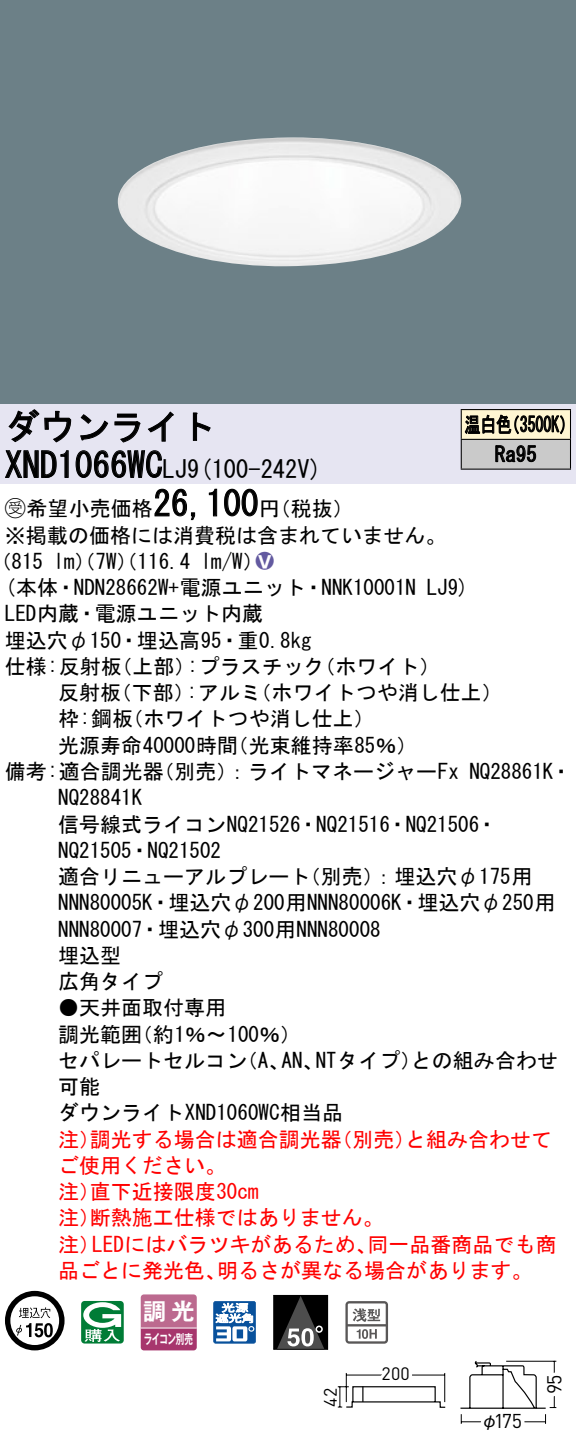
<style>
.page{position:relative;width:576px;height:1447px;background:#fff}
.page>*{position:absolute;margin:0;border:0;box-sizing:border-box;transform-origin:0 0}
.t1{font:35px "MS Gothic";color:#000}
.t2{font:24.5px "MS Gothic";color:#000}
.t3{font:23.1px "Gothic MB101 Pro De Bold 90 pv RKSJ H";color:#fff}
.t4{font:21px/26.2px "MS Gothic";color:#000}
.t5{font:21px/26.2px "MS Gothic";color:#f00}
.t6{font:21px/29.8px "MS Gothic";color:#000;scale:.75 1}
.t7{font:21px "Ford Classification 1";color:#635aa0}
.t8{font:19.95px "DINOT";color:#000}
.t9{font:17.85px "DINOT";color:#000}
.t10{font:17.5px "Gothic BBB Pro Medium 90 pv RKSJ H";color:#000}
.t11{font:13.3px "Gothic MB101 Pro De Bold 90 pv RKSJ H";letter-spacing:-.05em;color:#fff;scale:.65 1}
.s1{font-size:24.5px}
.s2{font-family:"Ford Classification 1"}
.s3{color:#fff}
</style>
<div class="page">
<div style="left:0;top:0;width:575px;height:404px;background:#6c8087"></div>
<img style="left:117px;top:137px;width:345px;height:130px">
<div style="left:0;top:404px;width:575px;height:79px;background:#e6e5f2"></div>
<svg style="left:8px;top:409px;width:64px;height:34px"></svg>
<svg style="left:80px;top:413px;width:60px;height:30px"></svg>
<svg style="left:148px;top:411px;width:25px;height:31px"></svg>
<svg style="left:192px;top:412px;width:19px;height:29px"></svg>
<svg style="left:5px;top:450px;width:64px;height:28px"></svg>
<svg style="left:75px;top:450px;width:87px;height:28px"></svg>
<svg style="left:154px;top:488px;width:42px;height:32px"></svg>
<svg style="left:208px;top:488px;width:9px;height:29px"></svg>
<svg style="left:224px;top:488px;width:34px;height:29px"></svg>
<svg style="left:5px;top:1290px;width:59px;height:60px"></svg>
<svg style="left:44px;top:1322px;width:9px;height:15px"></svg>
<svg style="left:81px;top:1301px;width:43px;height:42px"></svg>
<svg style="left:140px;top:1294px;width:56px;height:56px;background:#b65a85"></svg>
<hr style="left:141px;top:1327px;width:55px;height:1px;background:#fff">
<svg style="left:213px;top:1301px;width:43px;height:42px"></svg>
<div style="left:273px;top:1295px;width:54px;height:54px;background:#000"></div>
<svg style="left:278px;top:1296px;width:46px;height:51px"></svg>
<div style="left:273px;top:1294px;width:55px;height:55px;border:1px solid #000"></div>
<svg style="left:345px;top:1301px;width:43px;height:42px"></svg>
<div style="left:461px;top:409px;width:109px;height:30px;background:#fff6d2"></div>
<div style="left:461px;top:439px;width:109px;height:30px;background:#cacaca"></div>
<hr style="left:460px;top:409px;width:110px;height:1px;background:#000">
<hr style="left:569px;top:410px;width:2px;height:29px;background:#000">
<hr style="left:460px;top:439px;width:110px;height:1px;background:#000">
<hr style="left:569px;top:440px;width:2px;height:28px;background:#000">
<hr style="left:460px;top:468px;width:110px;height:2px;background:#000">
<svg style="left:460px;top:410px;width:104px;height:58px"></svg>
<svg style="left:460px;top:1360px;width:97px;height:64px"></svg>
<svg style="left:337px;top:1373px;width:109px;height:35px"></svg>
<h1 class="t1" style="left:5px;top:409px;width:212px">ダウンライト</h1>
<p class="t2" style="left:187px;top:456px;width:136px">(9 100-242 (V</p>
<h1 class="t1" style="left:5px;top:447px;width:184px">XND1066WC<span class="s1">LJ</span></h1>
<h1 class="t1" style="left:153px;top:486px;width:106px">26,100</h1>
<p class="t4" style="left:5px;top:495px;width:442px"><span class="s2">B</span>希望小売価格<br>※掲載の価格には消費税は含まれていません。</p>
<p class="t7" style="left:256px;top:550px;width:19px">2<span class="s3">8</span></p>
<p class="t4" style="left:259px;top:495px;width:96px">（円税抜(</p>
<p class="t4" style="left:201px;top:548px;width:64px">l m (W/</p>
<p class="t4" style="left:-9px;top:548px;width:54px">（815</p>
<p class="t4" style="left:54px;top:548px;width:138px">lm）（ ）（W 7 116.4</p>
<p class="t6" style="left:494px;top:409px;width:57px;text-indent:-30px">温白色<br>Ra95</p>
<p class="t6" style="left:504px;top:409px;width:96px">（3500 (K</p>
<p class="t4" style="left:5px;top:574px;width:412px">(本体・NDN28662 +W 電源ユニット・NNK10001N</p>
<p class="t4" style="left:5px;top:600px;width:259px">LED内蔵・電源ユニット内蔵</p>
<p class="t4" style="left:5px;top:627px;width:308px">埋込穴φ150・埋込高95・重0.8kg</p>
<p class="t4" style="left:314px;top:653px;width:127px">（ホワイト(</p>
<p class="t4" style="left:426px;top:574px;width:44px">LJ (9</p>
<p class="t4" style="left:187px;top:653px;width:139px">:プラスチック</p>
<p class="t4" style="left:5px;top:653px;width:118px">仕様:反射板</p>
<p class="t4" style="left:111px;top:653px;width:85px">（上部）</p>
<p class="t4" style="left:58px;top:679px;width:65px">反射板</p>
<p class="t4" style="left:111px;top:679px;width:85px">（下部）</p>
<p class="t4" style="left:187px;top:679px;width:76px">:アルミ</p>
<p class="t4" style="left:250px;top:679px;width:253px">（ホワイトつや消し仕上(</p>
<p class="t4" style="left:58px;top:705px;width:76px">枠:鋼板</p>
<p class="t4" style="left:122px;top:705px;width:254px">（ホワイトつや消し仕上(</p>
<p class="t4" style="left:58px;top:732px;width:181px">光源寿命40000時間</p>
<p class="t4" style="left:227px;top:732px;width:191px">（光束維持率85％(</p>
<p class="t4" style="left:153px;top:758px;width:307px">（別売：）ライトマネージャーFx</p>
<p class="t4" style="left:5px;top:758px;width:160px">備考:適合調光器</p>
<p class="t4" style="left:58px;top:784px;width:85px">NQ28841K</p>
<p class="t4" style="left:58px;top:810px;width:441px">信号線式ライコンNQ21526・NQ21516・NQ21506・</p>
<p class="t4" style="left:58px;top:837px;width:164px">NQ21505・NQ21502</p>
<p class="t4" style="left:300px;top:863px;width:234px">（別売：）埋込穴φ175用</p>
<p class="t4" style="left:469px;top:758px;width:104px">NQ28861 ・K</p>
<p class="t4" style="left:58px;top:863px;width:498px">適合リニューアルプレート<br>NNN80005 ・K 埋込穴φ200用NNN80006 ・K 埋込穴φ250用<br>NNN80007・埋込穴φ300用NNN80008<br>埋込型<br>広角タイプ</p>
<p class="t4" style="left:132px;top:994px;width:171px;text-indent:-73px">●天井面取付専用<br>（約1％〜100％(</p>
<p class="t4" style="left:58px;top:1020px;width:85px">調光範囲</p>
<p class="t4" style="left:315px;top:1047px;width:107px">NTタイプ）</p>
<p class="t4" style="left:411px;top:1047px;width:148px">との組み合わせ</p>
<p class="t4" style="left:58px;top:1047px;width:286px">セパレートセルコン<br>可能<br>ダウンライトXND1060WC相当品</p>
<p class="t4" style="left:237px;top:1047px;width:54px">（、A</p>
<p class="t4" style="left:281px;top:1047px;width:43px">AN、</p>
<p class="t5" style="left:90px;top:1125px;width:253px">調光する場合は適合調光器</p>
<p class="t5" style="left:331px;top:1125px;width:85px">（別売）</p>
<p class="t5" style="left:405px;top:1125px;width:148px">と組み合わせて</p>
<p class="t5" style="left:58px;top:1125px;width:43px">注）</p>
<p class="t5" style="left:58px;top:1152px;width:169px">ご使用ください。</p>
<p class="t5" style="left:90px;top:1178px;width:170px">直下近接限度30cm</p>
<p class="t5" style="left:90px;top:1178px;width:295px;text-indent:-32px">注）<br>断熱施工仕様ではありません。</p>
<p class="t5" style="left:58px;top:1204px;width:43px">注）</p>
<p class="t5" style="left:92px;top:1230px;width:286px">LEDにはバラツキがあるため、</p>
<p class="t5" style="left:367px;top:1230px;width:190px">同一品番商品でも商</p>
<p class="t5" style="left:58px;top:1230px;width:43px">注）</p>
<p class="t5" style="left:58px;top:1257px;width:169px">品ごとに発光色、</p>
<p class="t5" style="left:217px;top:1257px;width:317px">明るさが異なる場合があります。</p>
<p class="t3" style="left:143px;top:1291px;width:53px">調光</p>
<p class="t11" style="left:144px;top:1327px;width:77px">ライコン別売</p>
<p class="t9" style="left:318px;top:1406px;width:20px;rotate:-90deg">42</p>
<p class="t9" style="left:381px;top:1361px;width:30px">200</p>
<p class="t8" style="left:493px;top:1406px;width:30px">175</p>
<p class="t10" style="left:480px;top:1406px;width:19px">φ</p>
<p class="t8" style="left:540px;top:1394px;width:21px;rotate:-90deg">95</p>
</div>
